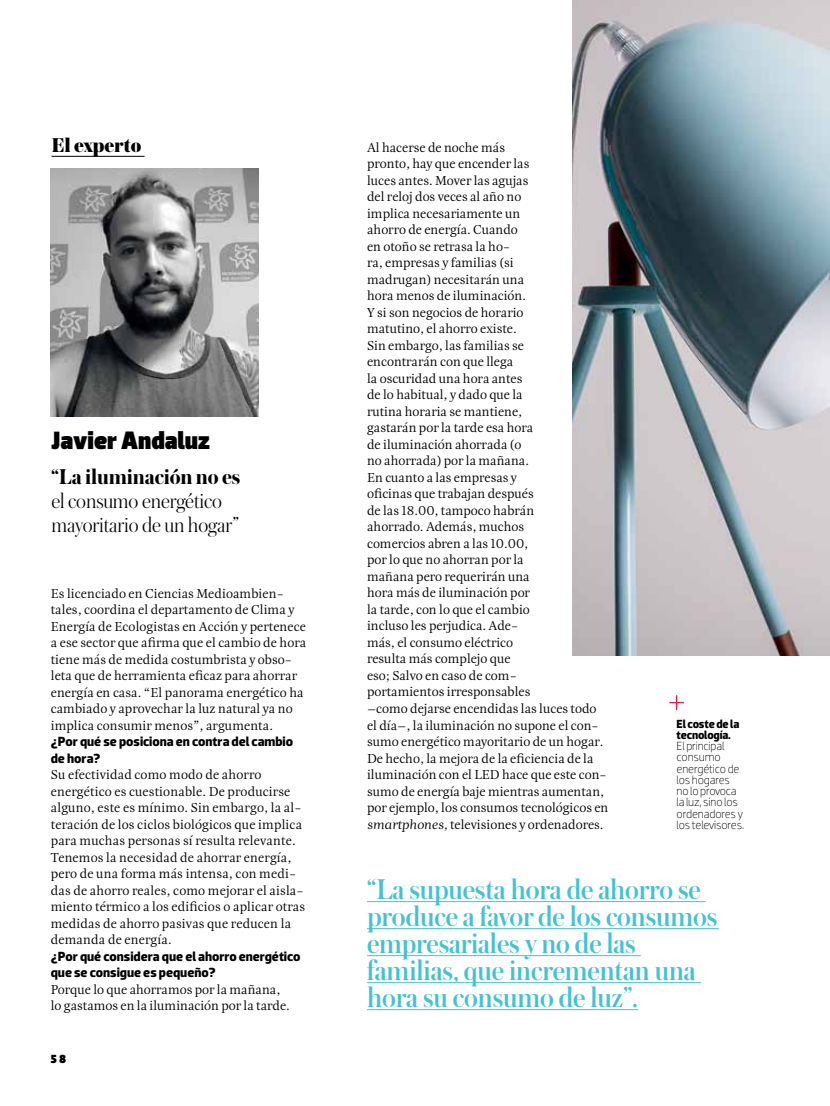
<style>
.page{position:relative;width:830px;height:1106px;background:#fff}
.page>*{position:absolute;margin:0;border:0;box-sizing:border-box;transform-origin:0 0}
.t1{font:500 30px/27px "Austin";letter-spacing:-.005em;color:#43c3d1}
.t2{font:900 25.5px "Dobra";letter-spacing:-.005em;color:#000}
.t3{font:300 22.5px/24px "Austin";letter-spacing:-.005em;color:#000}
.t4{font:700 22.5px "Austin";letter-spacing:-.01em;color:#000}
.t5{font:900 21px "Austin";letter-spacing:-.005em;color:#000}
.t6{font:13.5px/16.5px "Esta Pro";letter-spacing:-.005em;color:#000}
.t7{font:700 13.5px/16.5px "Dobra";letter-spacing:-.005em;color:#000}
.t8{font:300 12px/11.2px "Dobra";letter-spacing:-.015em;color:#000}
.t9{font:700 12px/11.2px "Dobra";letter-spacing:-.015em;color:#000}
.t10{font:900 12px "Dobra";color:#000}
.s1{font-style:italic}
</style>
<div class="page">
<svg style="left:669px;top:695px;width:14px;height:15px"></svg>
<hr style="left:367px;top:901px;width:338px;height:1px;background:#43c3d1">
<hr style="left:367px;top:928px;width:351px;height:1px;background:#43c3d1">
<hr style="left:367px;top:955px;width:273px;height:1px;background:#43c3d1">
<hr style="left:367px;top:982px;width:333px;height:1px;background:#43c3d1">
<hr style="left:367px;top:1009px;width:270px;height:1px;background:#43c3d1">
<img style="left:572px;top:0;width:257px;height:655px">
<hr style="left:51px;top:156px;width:93px;height:1px;background:#000">
<img style="left:51px;top:168px;width:207px;height:248px">
<h3 class="t5" style="left:51px;top:129px;width:91px">El experto</h3>
<h2 class="t2" style="left:51px;top:425px;width:160px">Javier Andaluz</h2>
<h3 class="t4" style="left:51px;top:460px;width:190px">“La iluminación no es</h3>
<h3 class="t3" style="left:51px;top:487px;width:189px">el consumo energético mayoritario de un hogar”</h3>
<p class="t6" style="left:51px;top:584px;width:257px">Es licenciado en Ciencias Medioambien&shy;tales, coordina el departamento de Clima y Energía de Ecologistas en Acción y pertenece a ese sector que afirma que el cambio de hora tiene más de medida costumbrista y obso&shy;leta que de herramienta eficaz para ahorrar energía en casa. “El panorama energético ha cambiado y aprovechar la luz natural ya no implica consumir menos”, argumenta.</p>
<p class="t7" style="left:51px;top:733px;width:244px">¿Por qué se posiciona en contra del cambio de hora?</p>
<p class="t6" style="left:51px;top:766px;width:256px">Su efectividad como modo de ahorro energético es cuestionable. De producirse alguno, este es mínimo. Sin embargo, la al&shy;teración de los ciclos biológicos que implica para muchas personas sí resulta relevante.<br>Tenemos la necesidad de ahorrar energía, pero de una forma más intensa, con medi&shy;das de ahorro reales, como mejorar el aisla&shy;miento térmico a los edificios o aplicar otras medidas de ahorro pasivas que reducen la demanda de energía.</p>
<p class="t7" style="left:51px;top:948px;width:251px">¿Por qué considera que el ahorro energético que se consigue es pequeño?</p>
<p class="t6" style="left:51px;top:980px;width:240px">Porque lo que ahorramos por la mañana, lo gastamos en la iluminación por la tarde.</p>
<p class="t10" style="left:51px;top:1052px;width:17px">58</p>
<p class="t6" style="left:367px;top:139px;width:243px">Al hacerse de noche más<br>pronto, hay que encender las<br>luces antes. Mover las agujas<br>del reloj dos veces al año no<br>implica necesariamente un<br>ahorro de energía. Cuando<br>en otoño se retrasa la ho-<br>ra, empresas y familias (si<br>madrugan) necesitarán una<br>hora menos de iluminación.<br>Y si son negocios de horario<br>matutino, el ahorro existe.<br>Sin embargo, las familias se<br>encontrarán con que llega<br>la oscuridad una hora antes<br>de lo habitual, y dado que la<br>rutina horaria se mantiene,<br>gastarán por la tarde esa hora<br>de iluminación ahorrada (o<br>no ahorrada) por la mañana.<br>En cuanto a las empresas y<br>oficinas que trabajan después<br>de las 18.00, tampoco habrán<br>ahorrado. Además, muchos<br>comercios abren a las 10.00,<br>por lo que no ahorran por la<br>mañana pero requerirán una<br>hora más de iluminación por<br>la tarde, con lo que el cambio<br>incluso les perjudica. Ade-<br>más, el consumo eléctrico<br>resulta más complejo que<br>eso; Salvo en caso de com-<br>portamientos irresponsables<br>–como dejarse encendidas las luces todo el día–, la iluminación no supone el con&shy;sumo energético mayoritario de un hogar.<br>De hecho, la mejora de la eficiencia de la iluminación con el LED hace que este con&shy;sumo de energía baje mientras aumentan, por ejemplo, los consumos tecnológicos en <span class="s1">smartphones,</span> televisiones y ordenadores.</p>
<p class="t9" style="left:676px;top:718px;width:64px">El coste de la tecnología.</p>
<p class="t8" style="left:676px;top:740px;width:69px">El principal consumo energético de los hogares no lo provoca la luz, sino los ordenadores y los televisores.</p>
<h1 class="t1" style="left:367px;top:874px;width:352px">“La supuesta hora de ahorro se produce a favor de los consumos empresariales y no de las familias, que incrementan una hora su consumo de luz”.</h1>
</div>
